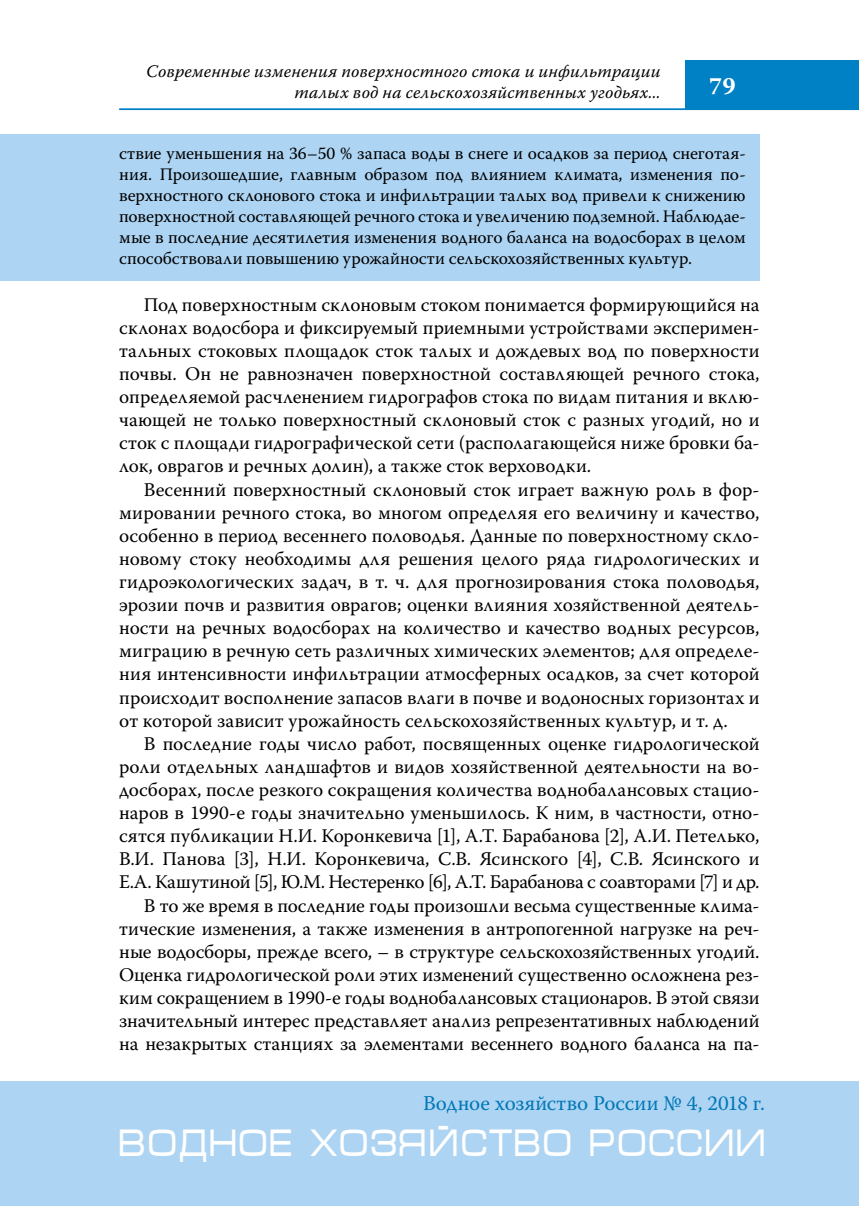
<style>
.page{position:relative;width:859px;height:1206px;background:#fff}
.page>*{position:absolute;margin:0;border:0;box-sizing:border-box;transform-origin:0 0}
.t1{font:38.5px "Micra";color:#fff;scale:.81 1}
.t2{font:700 24.5px "Warnock Pro";color:#fff}
.t3{font:21px "Warnock Pro";color:#0077b6}
.t4{font:19.25px/23.1px "Warnock Pro";letter-spacing:-.005em;color:#000;text-align:justify}
.t5{font:17.5px/21px "Warnock Pro";letter-spacing:.005em;color:#000;text-align:justify}
.t6{font:italic 17.5px/21px "Warnock Pro";letter-spacing:.01em;color:#000;text-align:right}
</style>
<div class="page">
<hr style="left:119px;top:108px;width:739px;height:2px;background:#0080c5">
<div style="left:685px;top:60px;width:173px;height:50px;background:#0080c5"></div>
<div style="left:0;top:1081px;width:858px;height:124px;background:#add4f3"></div>
<div style="left:0;top:134px;width:759px;height:146px;background:#add4f3"></div>
<p class="t6" style="left:146px;top:60px;width:516px">Современные изменения поверхностного стока и инфильтрации талых вод на сельскохозяйственных угодьях...</p>
<p class="t2" style="left:708px;top:71px;width:28px">79</p>
<p class="t5" style="left:119px;top:143px;width:628px">ствие уменьшения на 36–50 % запаса воды в снеге и осадков за период снеготая&shy;ния. Произошедшие, главным образом под влиянием климата, изменения по&shy;верхностного склонового стока и инфильтрации талых вод привели к снижению поверхностной составляющей речного стока и увеличению подземной. Наблюдае&shy;мые в последние десятилетия изменения водного баланса на водосборах в целом способствовали повышению урожайности сельскохозяйственных культур.</p>
<p class="t4" style="left:119px;top:292px;width:641px;text-indent:25px">Под поверхностным склоновым стоком понимается формирующийся на склонах водосбора и фиксируемый приемными устройствами эксперимен&shy;тальных стоковых площадок сток талых и дождевых вод по поверхности почвы. Он не равнозначен поверхностной составляющей речного стока, определяемой расчленением гидрографов стока по видам питания и вклю&shy;чающей не только поверхностный склоновый сток с разных угодий, но и сток с площади гидрографической сети (располагающейся ниже бровки ба&shy;лок, оврагов и речных долин), а также сток верховодки.</p>
<p class="t4" style="left:119px;top:477px;width:641px;text-indent:25px">Весенний поверхностный склоновый сток играет важную роль в фор&shy;мировании речного стока, во многом определяя его величину и качество, особенно в период весеннего половодья. Данные по поверхностному скло&shy;новому стоку необходимы для решения целого ряда гидрологических и гидроэкологических задач, в т. ч. для прогнозирования стока половодья, эрозии почв и развития оврагов; оценки влияния хозяйственной деятель&shy;ности на речных водосборах на количество и качество водных ресурсов, миграцию в речную сеть различных химических элементов; для определе&shy;ния интенсивности инфильтрации атмосферных осадков, за счет которой происходит восполнение запасов влаги в почве и водоносных горизонтах и от которой зависит урожайность сельскохозяйственных культур, и т. д.</p>
<p class="t4" style="left:119px;top:731px;width:642px;text-align:right">В последние годы число работ, посвященных оценке гидрологической роли отдельных ландшафтов и видов хозяйственной деятельности на во&shy;досборах, после резкого сокращения количества воднобалансовых стацио&shy;наров в 1990-е годы значительно уменьшилось. К ним, в частности, отно&shy;сятся публикации Н.И. Коронкевича [1], А.Т. Барабанова [2], А.И. Петелько, В.И. Панова [3], Н.И. Коронкевича, С.В. Ясинского [4], С.В. Ясинского и Е.А. Кашутиной [5], Ю.М. Нестеренко [6], А.Т. Барабанова с соавторами [7] и др.<br>В то же время в последние годы произошли весьма существенные клима&shy;тические изменения, а также изменения в антропогенной нагрузке на реч&shy;ные водосборы, прежде всего, – в структуре сельскохозяйственных угодий.<br>Оценка гидрологической роли этих изменений существенно осложнена рез&shy;ким сокращением в 1990-е годы воднобалансовых стационаров. В этой связи значительный интерес представляет анализ репрезентативных наблюдений на незакрытых станциях за элементами весеннего водного баланса на па-</p>
<p class="t3" style="left:423px;top:1090px;width:343px">Водное хозяйство России № 4, 2018 г.</p>
<h1 class="t1" style="left:119px;top:1122px;width:801px">ВОДНОЕ ХОЗЯЙСТВО РОССИИ</h1>
</div>
